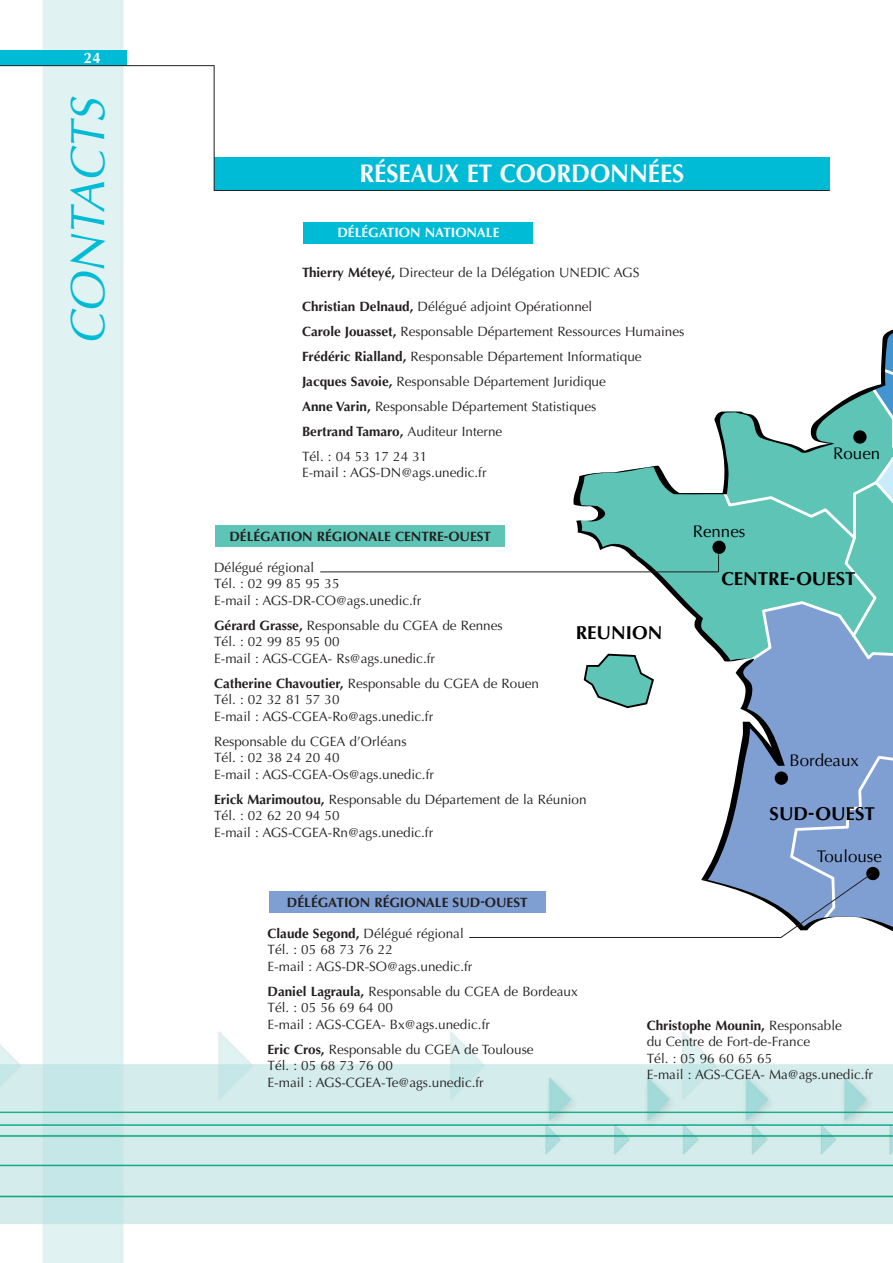
<style>
.page{position:relative;width:893px;height:1263px;background:#fff}
.page>*{position:absolute;margin:0;border:0;box-sizing:border-box;transform-origin:0 0}
.t1{font:italic 48px "Optima";color:#00bbd6}
.t2{font:700 25.5px "Optima";color:#fff;scale:.95 1}
.t3{font:700 18.75px "Optima";color:#000}
.t4{font:16.8px "Optima";color:#000}
.t5{font:700 15px "Optima";color:#fff}
.t6{font:13.5px/16.5px "Optima";color:#231f20}
.t7{font:700 13.5px "Optima";color:#231f20}
.t8{font:700 13.5px "Optima";color:#fff}
.s1{font-weight:700}
</style>
<div class="page">
<img style="left:0;top:0;width:892px;height:1263px">
<div style="left:303px;top:223px;width:230px;height:21px;background:#00bbd6"></div>
<div style="left:214px;top:157px;width:615px;height:33px;background:#00bbd6"></div>
<hr style="left:214px;top:190px;width:615px;height:1px;background:#231f20">
<hr style="left:214px;top:65px;width:1px;height:126px;background:#231f20">
<div style="left:0;top:50px;width:126px;height:15px;background:#00bbd6"></div>
<hr style="left:0;top:65px;width:214px;height:1px;background:#231f20">
<div style="left:269px;top:891px;width:276px;height:22px;background:#7f9fd3"></div>
<div style="left:216px;top:526px;width:289px;height:21px;background:#5dc4b6"></div>
<hr style="left:320px;top:572px;width:398px;height:1px;background:#231f20">
<hr style="left:469px;top:937px;width:312px;height:1px;background:#231f20">
<svg style="left:576px;top:321px;width:316px;height:634px"></svg>
<p class="t5" style="left:84px;top:51px;width:18px">24</p>
<h1 class="t1" style="left:68px;top:345px;width:250px;rotate:-90deg">CONTACTS</h1>
<h2 class="t2" style="left:359px;top:163px;width:343px">RÉSEAUX ET COORDONNÉES</h2>
<p class="t8" style="left:337px;top:227px;width:163px">DÉLÉGATION NATIONALE</p>
<p class="t6" style="left:302px;top:266px;width:339px"><span class="s1">Thierry Méteyé,</span> Directeur de la Délégation UNEDIC AGS</p>
<p class="t6" style="left:302px;top:295px;width:384px;line-height:25px"><span class="s1">Christian Delnaud,</span> Délégué adjoint Opérationnel<br><span class="s1">Carole Jouasset,</span> Responsable Département Ressources Humaines <span class="s1">Frédéric Rialland,</span> Responsable Département Informatique <span class="s1">Jacques Savoie,</span> Responsable Département Juridique<br><span class="s1">Anne Varin,</span> Responsable Département Statistiques<br><span class="s1">Bertrand Tamaro,</span> Auditeur Interne<br>Tél. : 04 53 17 24 31</p>
<p class="t6" style="left:302px;top:466px;width:186px">E-mail : AGS-DN@ags.unedic.fr</p>
<p class="t4" style="left:833px;top:447px;width:48px">Rouen</p>
<p class="t7" style="left:229px;top:531px;width:263px">DÉLÉGATION RÉGIONALE CENTRE-OUEST</p>
<p class="t6" style="left:214px;top:560px;width:208px">Délégué régional<br>Tél. : 02 99 85 95 35<br>E-mail : AGS-DR-CO@ags.unedic.fr</p>
<p class="t6" style="left:214px;top:618px;width:290px"><span class="s1">Gérard Grasse,</span> Responsable du CGEA de Rennes<br>Tél. : 02 99 85 95 00<br>E-mail : AGS-CGEA- Rs@ags.unedic.fr</p>
<p class="t6" style="left:214px;top:676px;width:326px"><span class="s1">Catherine Chavoutier,</span> Responsable du CGEA de Rouen<br>Tél. : 02 32 81 57 30<br>E-mail : AGS-CGEA-Ro@ags.unedic.fr</p>
<p class="t6" style="left:214px;top:734px;width:221px">Responsable du CGEA d’Orléans<br>Tél. : 02 38 24 20 40<br>E-mail : AGS-CGEA-Os@ags.unedic.fr</p>
<p class="t6" style="left:214px;top:792px;width:374px"><span class="s1">Erick Marimoutou,</span> Responsable du Département de la Réunion<br>Tél. : 02 62 20 94 50<br>E-mail : AGS-CGEA-Rn@ags.unedic.fr</p>
<h3 class="t3" style="left:575px;top:625px;width:88px">REUNION</h3>
<p class="t7" style="left:287px;top:897px;width:242px">DÉLÉGATION RÉGIONALE SUD-OUEST</p>
<p class="t4" style="left:692px;top:524px;width:54px">Rennes</p>
<h3 class="t3" style="left:721px;top:571px;width:136px">CENTRE-OUEST</h3>
<p class="t4" style="left:789px;top:754px;width:71px">Bordeaux</p>
<h3 class="t3" style="left:769px;top:806px;width:107px">SUD-OUEST</h3>
<p class="t4" style="left:816px;top:849px;width:66px">Toulouse</p>
<p class="t6" style="left:267px;top:926px;width:206px"><span class="s1">Claude Segond,</span> Délégué régional<br>Tél. : 05 68 73 76 22<br>E-mail : AGS-DR-SO@ags.unedic.fr</p>
<p class="t6" style="left:267px;top:984px;width:312px"><span class="s1">Daniel Lagraula,</span> Responsable du CGEA de Bordeaux<br>Tél. : 05 56 69 64 00<br>E-mail : AGS-CGEA- Bx@ags.unedic.fr</p>
<p class="t6" style="left:267px;top:1042px;width:267px"><span class="s1">Eric Cros,</span> Responsable du CGEA de Toulouse<br>Tél. : 05 68 73 76 00<br>E-mail : AGS-CGEA-Te@ags.unedic.fr</p>
<p class="t6" style="left:646px;top:1018px;width:228px"><span class="s1">Christophe Mounin,</span> Responsable<br>du Centre de Fort-de-France<br>Tél. : 05 96 60 65 65<br>E-mail : AGS-CGEA- Ma@ags.unedic.fr</p>
</div>
